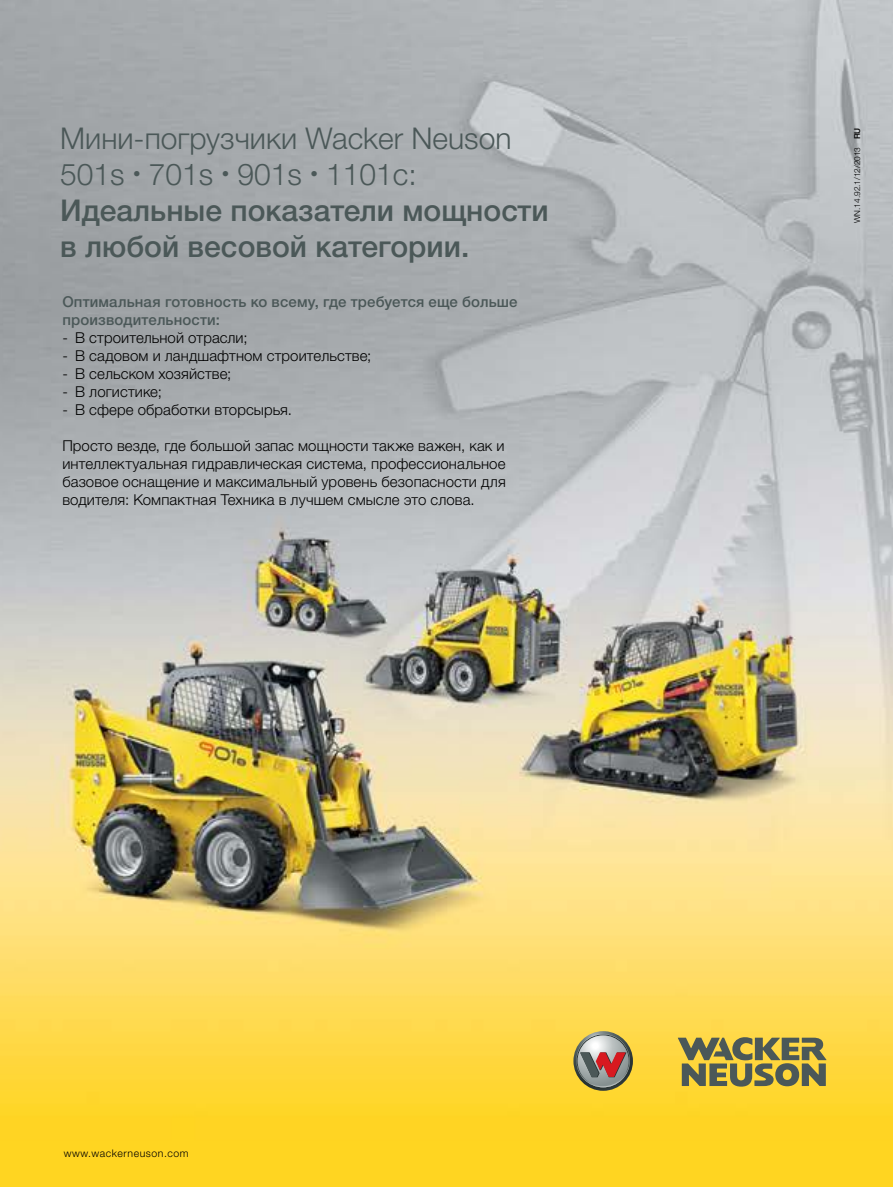
<style>
.page{position:relative;width:893px;height:1187px;background:#fff}
.page>*{position:absolute;margin:0;border:0;box-sizing:border-box;transform-origin:0 0}
.t1{font:500 30px/36px "Helvetica Neue LTW1 G";color:#4b5858}
.t2{font:300 15px/18px "Helvetica Neue LTW1 G";letter-spacing:.005em;color:#000;text-align:justify}
.t3{font:500 15px/18px "Helvetica Neue LTW1 G";letter-spacing:.01em;color:#4b5858}
.t4{font:300 10.5px "Helvetica Neue";letter-spacing:.05em;color:#000}
.t5{font:300 8.25px "Helvetica Neue LTW1 G";color:#000}
.s1{font-weight:300}
.s2{font-weight:500}
</style>
<div class="page">
<img style="left:0;top:0;width:893px;height:1186px">
<svg style="left:572px;top:1031px;width:61px;height:60px;background:#ad9470"></svg>
<svg style="left:678px;top:1036px;width:148px;height:50px;background:#988e4c"></svg>
<h1 class="t1" style="left:60px;top:120px;width:490px"><span class="s1">Мини-погрузчики Wacker Neuson<br>501s</span> <sup>•</sup> <span class="s1">701s</span> <sup>•</sup> <span class="s1">901s</span> <sup>•</sup> <span class="s1">1101c:<br></span>Идеальные показатели мощности в любой весовой категории.</h1>
<p class="t3" style="left:62px;top:292px;width:457px">Оптимальная готовность ко всему, где требуется еще больше производительности:</p>
<p class="t2" style="left:62px;top:328px;width:187px">- В строительной отрасли;</p>
<p class="t2" style="left:62px;top:346px;width:311px">- В садовом и ландшафтном строительстве;</p>
<p class="t2" style="left:62px;top:364px;width:171px">- В сельском хозяйстве;</p>
<p class="t2" style="left:62px;top:382px;width:101px">- В логистике;</p>
<p class="t2" style="left:62px;top:400px;width:231px">- В сфере обработки вторсырья.</p>
<p class="t2" style="left:62px;top:436px;width:445px">Просто везде, где большой запас мощности также важен, как и интеллектуальная гидравлическая система, профессиональное базовое оснащение и максимальный уровень безопасности для водителя: Компактная Техника в лучшем смысле это слова.</p>
<p class="t4" style="left:64px;top:1146px;width:126px">www.wackerneuson.com</p>
<p class="t5" style="left:852px;top:223px;width:97px;rotate:-90deg">WN.14.92.1/12/2013 <span class="s2">RU</span></p>
</div>
